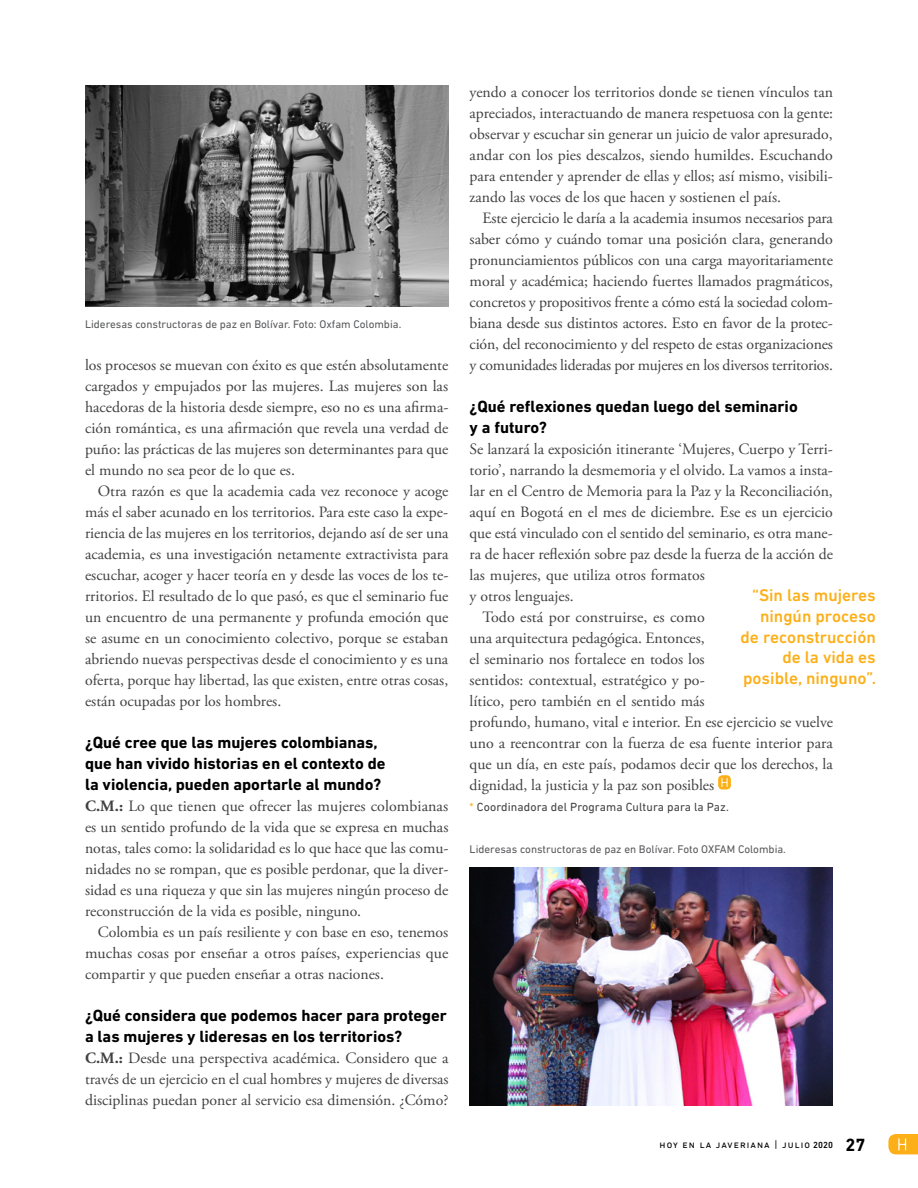
<style>
.page{position:relative;width:918px;height:1188px;background:#fff}
.page>*{position:absolute;margin:0;border:0;box-sizing:border-box;transform-origin:0 0}
.t1{font:500 17.25px/21px "DIN Next LT Pro";color:#fcaf17;text-align:right}
.t2{font:700 16.5px/21px "DIN Next LT Pro";color:#000}
.t3{font:15.75px/21px "Adobe Garamond Pro";color:#414042;text-align:justify}
.t4{font:12px "DIN Next LT Pro";letter-spacing:.01em;color:#414042}
.t5{font:11.25px "DIN Next LT Pro";color:#58595b}
.t6{font:10.5px "DIN Next LT Pro";letter-spacing:.1em;color:#000}
.s1{font-weight:700}
.s2{color:#fcaf17}
.s3{font-weight:500;font-size:9px}
.s4{font-weight:700;font-size:18px}
</style>
<div class="page">
<svg style="left:888px;top:1134px;width:30px;height:20px"></svg>
<div style="left:718px;top:775px;width:13px;height:15px;background:#fcaf17;border-radius:4px"></div>
<svg style="left:721px;top:778px;width:7px;height:9px"></svg>
<img style="left:85px;top:85px;width:363px;height:222px">
<img style="left:470px;top:867px;width:363px;height:238px">
<p class="t5" style="left:85px;top:317px;width:318px">Lideresas constructoras de paz en Bolívar. Foto: Oxfam Colombia.</p>
<p class="t3" style="left:85px;top:355px;width:365px">los procesos se muevan con éxito es que estén absolutamente cargados y empujados por las mujeres. Las mujeres son las hacedoras de la historia desde siempre, eso no es una afirma&shy;ción romántica, es una afirmación que revela una verdad de puño: las prácticas de las mujeres son determinantes para que el mundo no sea peor de lo que es.</p>
<p class="t3" style="left:85px;top:481px;width:365px;text-indent:13px">Otra razón es que la academia cada vez reconoce y acoge más el saber acunado en los territorios. Para este caso la expe&shy;riencia de las mujeres en los territorios, dejando así de ser una academia, es una investigación netamente extractivista para escuchar, acoger y hacer teoría en y desde las voces de los te&shy;rritorios. El resultado de lo que pasó, es que el seminario fue un encuentro de una permanente y profunda emoción que se asume en un conocimiento colectivo, porque se estaban abriendo nuevas perspectivas desde el conocimiento y es una oferta, porque hay libertad, las que existen, entre otras cosas, están ocupadas por los hombres.</p>
<p class="t2" style="left:85px;top:731px;width:302px">¿Qué cree que las mujeres colombianas, que han vivido historias en el contexto de la violencia, pueden aportarle al mundo?</p>
<p class="t3" style="left:85px;top:796px;width:365px"><span class="s1">C.M.:</span> Lo que tienen que ofrecer las mujeres colombianas es un sentido profundo de la vida que se expresa en muchas notas, tales como: la solidaridad es lo que hace que las comu&shy;nidades no se rompan, que es posible perdonar, que la diver&shy;sidad es una riqueza y que sin las mujeres ningún proceso de reconstrucción de la vida es posible, ninguno.</p>
<p class="t3" style="left:85px;top:922px;width:365px;text-indent:13px">Colombia es un país resiliente y con base en eso, tenemos muchas cosas por enseñar a otros países, experiencias que compartir y que pueden enseñar a otras naciones.</p>
<p class="t2" style="left:85px;top:1004px;width:363px">¿Qué considera que podemos hacer para proteger a las mujeres y lideresas en los territorios?</p>
<p class="t3" style="left:85px;top:1048px;width:365px"><span class="s1">C.M.:</span> Desde una perspectiva académica. Considero que a través de un ejercicio en el cual hombres y mujeres de diversas disciplinas puedan poner al servicio esa dimensión. ¿Cómo?</p>
<p class="t3" style="left:470px;top:82px;width:365px">yendo a conocer los territorios donde se tienen vínculos tan apreciados, interactuando de manera respetuosa con la gente: observar y escuchar sin generar un juicio de valor apresurado, andar con los pies descalzos, siendo humildes. Escuchando para entender y aprender de ellas y ellos; así mismo, visibili&shy;zando las voces de los que hacen y sostienen el país.</p>
<p class="t3" style="left:470px;top:208px;width:365px;text-indent:13px">Este ejercicio le daría a la academia insumos necesarios para saber cómo y cuándo tomar una posición clara, generando pronunciamientos públicos con una carga mayoritariamente moral y académica; haciendo fuertes llamados pragmáticos, concretos y propositivos frente a cómo está la sociedad colom&shy;biana desde sus distintos actores. Esto en favor de la protec&shy;ción, del reconocimiento y del respeto de estas organizaciones y comunidades lideradas por mujeres en los diversos territorios.</p>
<p class="t2" style="left:470px;top:395px;width:330px">¿Qué reflexiones quedan luego del seminario y a futuro?</p>
<p class="t3" style="left:470px;top:439px;width:365px">Se lanzará la exposición itinerante ‘Mujeres, Cuerpo y Terri-</p>
<p class="t3" style="left:470px;top:460px;width:365px">torio’, narrando la desmemoria y el olvido. La vamos a insta-</p>
<p class="t3" style="left:470px;top:481px;width:365px">lar en el Centro de Memoria para la Paz y la Reconciliación,</p>
<p class="t3" style="left:470px;top:502px;width:365px">aquí en Bogotá en el mes de diciembre. Ese es un ejercicio</p>
<p class="t3" style="left:470px;top:523px;width:365px">que está vinculado con el sentido del seminario, es otra mane-</p>
<p class="t3" style="left:470px;top:544px;width:365px">ra de hacer reflexión sobre paz desde la fuerza de la acción de</p>
<p class="t3" style="left:470px;top:565px;width:237px">las mujeres, que utiliza otros formatos</p>
<p class="t3" style="left:470px;top:586px;width:106px">y otros lenguajes.</p>
<p class="t3" style="left:482px;top:607px;width:224px">Todo está por construirse, es como</p>
<p class="t3" style="left:470px;top:628px;width:237px">una arquitectura pedagógica. Entonces,</p>
<p class="t3" style="left:470px;top:649px;width:237px">el seminario nos fortalece en todos los</p>
<p class="t3" style="left:470px;top:670px;width:237px">sentidos: contextual, estratégico y po-</p>
<p class="t3" style="left:470px;top:691px;width:237px">lítico, pero también en el sentido más</p>
<p class="t3" style="left:470px;top:712px;width:365px">profundo, humano, vital e interior. En ese ejercicio se vuelve</p>
<p class="t3" style="left:470px;top:733px;width:365px">uno a reencontrar con la fuerza de esa fuente interior para</p>
<p class="t3" style="left:470px;top:754px;width:365px">que un día, en este país, podamos decir que los derechos, la</p>
<p class="t3" style="left:470px;top:775px;width:246px">dignidad, la justicia y la paz son posibles</p>
<p class="t4" style="left:470px;top:800px;width:261px"><span class="s2">*</span> Coordinadora del Programa Cultura para la Paz.</p>
<p class="t1" style="left:741px;top:584px;width:137px">“Sin las mujeres ningún proceso de reconstrucción de la vida es posible, ninguno”.</p>
<p class="t5" style="left:470px;top:842px;width:318px">Lideresas constructoras de paz en Bolívar. Foto OXFAM Colombia.</p>
<p class="t6" style="left:660px;top:1139px;width:207px">hoy en la javeriana | julio <span class="s3">2020</span> <span class="s4">27</span></p>
</div>
